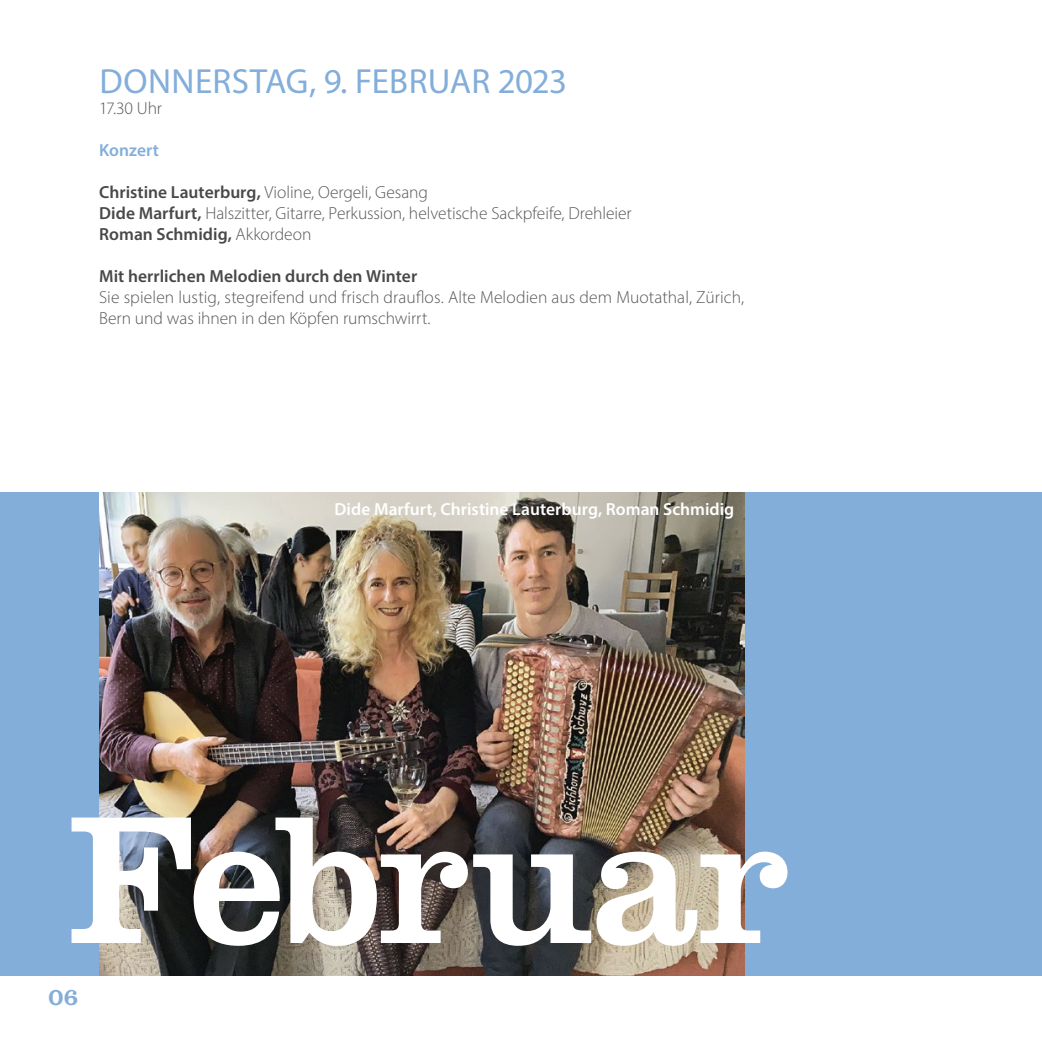
<style>
.page{position:relative;width:1042px;height:1042px;background:#fff}
.page>*{position:absolute;margin:0;border:0;box-sizing:border-box;transform-origin:0 0}
.t1{font:189.17px "Clarendon";letter-spacing:-.015em;color:#fff}
.t2{font:35px "Myriad Pro";letter-spacing:.005em;color:#83aeda}
.t3{font:24.5px "Clarendon";color:#83aeda}
.t4{font:300 17.5px/21px "Myriad Pro";color:#555756}
.t5{font:600 17.5px "Myriad Pro";color:#fff}
.t6{font:600 17.5px "Myriad Pro";color:#474847}
.t7{font:600 17.5px "Myriad Pro";color:#83aeda}
.s1{font-weight:600;color:#474847}
</style>
<div class="page">
<div style="left:0;top:492px;width:1042px;height:483px;background:#83aeda"></div>
<img style="left:99px;top:492px;width:645px;height:483px">
<h2 class="t2" style="left:100px;top:60px;width:469px">DONNERSTAG, 9. FEBRUAR 2023</h2>
<p class="t4" style="left:99px;top:98px;width:64px">17.30 Uhr</p>
<p class="t7" style="left:99px;top:139px;width:61px">Konzert</p>
<p class="t4" style="left:99px;top:182px;width:534px"><span class="s1">Christine Lauterburg,</span> Violine, Oergeli, Gesang<br><span class="s1">Dide Marfurt,</span> Halszitter, Gitarre, Perkussion, helvetische Sackpfeife, Drehleier<br><span class="s1">Roman Schmidig,</span> Akkordeon</p>
<p class="t6" style="left:99px;top:265px;width:319px">Mit herrlichen Melodien durch den Winter</p>
<p class="t4" style="left:99px;top:287px;width:646px">Sie spielen lustig, stegreifend und frisch drauflos. Alte Melodien aus dem Muotathal, Zürich,<br>Bern und was ihnen in den Köpfen rumschwirrt.</p>
<p class="t5" style="left:334px;top:498px;width:401px">Dide Marfurt, Christine Lauterburg, Roman Schmidig</p>
<h1 class="t1" style="left:69px;top:769px;width:723px">Februar</h1>
<h3 class="t3" style="left:49px;top:983px;width:31px">06</h3>
</div>
